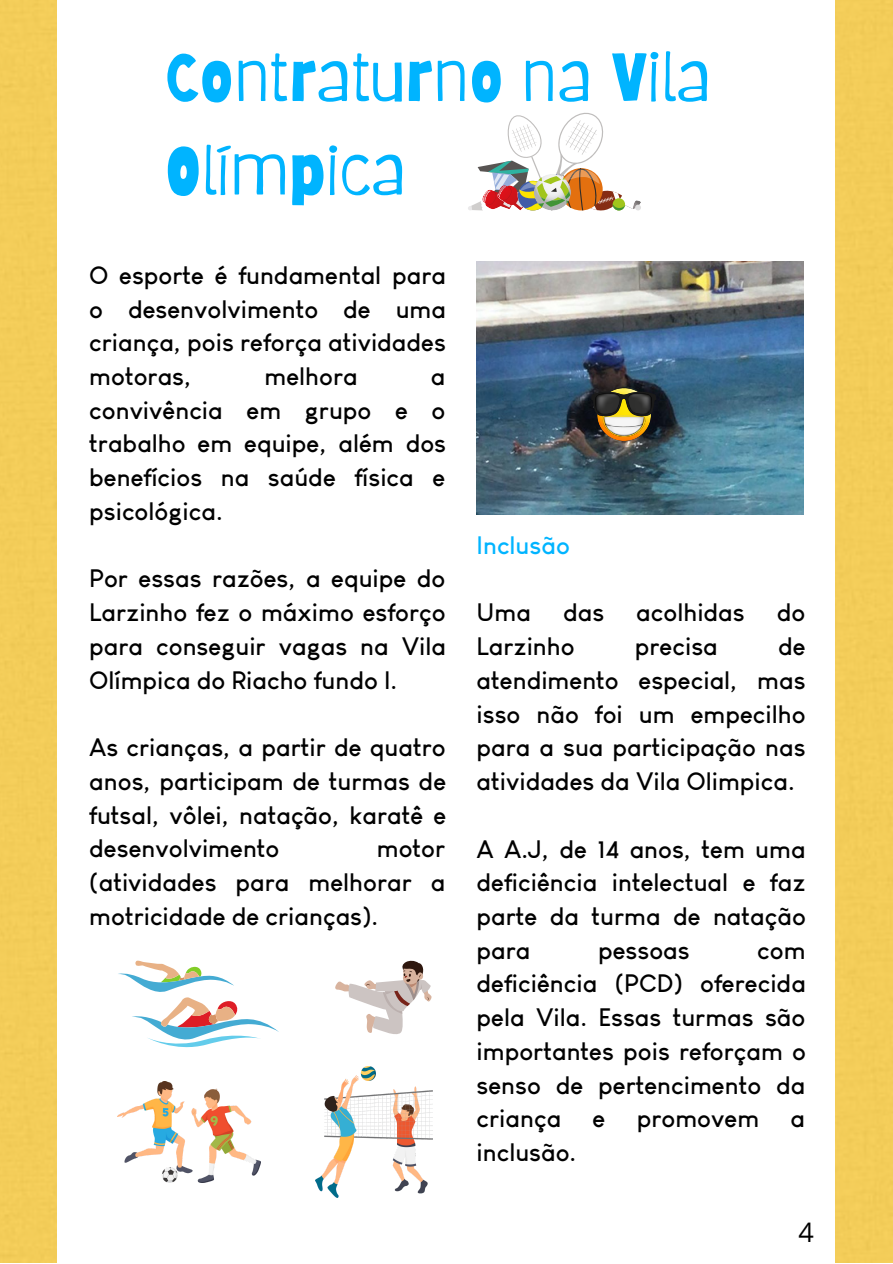
<style>
.page{position:relative;width:893px;height:1264px;background:#fff}
.page>*{position:absolute;margin:0;border:0;box-sizing:border-box;transform-origin:0 0}
.t1{font:67.35px/93.4px "Barriecito";color:#00b4ff}
.t2{font:27px "Open Sans";color:#000}
.t3{font:700 24.75px/33.8px "Louis George Cafe";color:#000;text-align:justify}
.t4{font:700 24.75px "Louis George Cafe";color:#00b4ff}
</style>
<div class="page">
<div style="left:0;top:0;width:892px;height:1262px;background:#f3cd59"></div>
<div style="left:58px;top:0;width:776px;height:1262px;background:#fff"></div>
<img style="left:476px;top:261px;width:327px;height:253px">
<img style="left:315px;top:1066px;width:117px;height:131px">
<img style="left:118px;top:1081px;width:142px;height:101px">
<svg style="left:118px;top:960px;width:161px;height:88px"></svg>
<svg style="left:335px;top:960px;width:96px;height:74px"></svg>
<svg style="left:468px;top:112px;width:173px;height:98px"></svg>
<img style="left:597px;top:388px;width:53px;height:53px">
<img style="left:602px;top:416px;width:43px;height:21px">
<img style="left:605px;top:426px;width:37px;height:9px">
<img style="left:604px;top:417px;width:39px;height:9px">
<svg style="left:591px;top:391px;width:65px;height:25px"></svg>
<img style="left:596px;top:394px;width:23px;height:20px">
<img style="left:628px;top:394px;width:23px;height:20px">
<p class="t1" style="left:165px;top:30px;width:548px">Contraturno na Vila<br>Olímpica</p>
<p class="t3" style="left:89px;top:258px;width:358px">O esporte é fundamental para o desenvolvimento de uma criança, pois reforça atividades motoras,</p>
<p class="t3" style="left:264px;top:359px;width:95px">melhora</p>
<p class="t3" style="left:89px;top:359px;width:358px;text-indent:341px">a convivência em grupo e o trabalho em equipe, além dos benefícios na saúde física e psicológica.</p>
<p class="t3" style="left:89px;top:562px;width:358px">Por essas razões, a equipe do Larzinho fez o máximo esforço para conseguir vagas na Vila Olímpica do Riacho fundo I.</p>
<p class="t3" style="left:89px;top:730px;width:358px">As crianças, a partir de quatro anos, participam de turmas de futsal, vôlei, natação, karatê e desenvolvimento</p>
<p class="t3" style="left:89px;top:831px;width:357px;text-indent:287px">motor (atividades para melhorar a motricidade de crianças).</p>
<p class="t4" style="left:476px;top:531px;width:95px">Inclusão</p>
<p class="t3" style="left:476px;top:596px;width:56px">Uma</p>
<p class="t3" style="left:563px;top:596px;width:43px">das</p>
<p class="t3" style="left:636px;top:596px;width:110px">acolhidas</p>
<p class="t3" style="left:776px;top:596px;width:30px">do</p>
<p class="t3" style="left:476px;top:629px;width:100px">Larzinho</p>
<p class="t3" style="left:634px;top:629px;width:84px">precisa</p>
<p class="t3" style="left:476px;top:629px;width:330px;text-indent:301px">de atendimento especial, mas isso não foi um empecilho para a sua participação nas atividades da Vila Olimpica.</p>
<p class="t3" style="left:476px;top:832px;width:331px">A A.J, de 14 anos, tem uma deficiência intelectual e faz parte da turma de natação para</p>
<p class="t3" style="left:598px;top:933px;width:93px">pessoas</p>
<p class="t3" style="left:476px;top:933px;width:331px;text-indent:280px">com deficiência (PCD) oferecida pela Vila. Essas turmas são importantes pois reforçam o senso de pertencimento da criança</p>
<p class="t3" style="left:592px;top:1101px;width:14px">e</p>
<p class="t3" style="left:636px;top:1101px;width:124px">promovem</p>
<p class="t3" style="left:790px;top:1101px;width:16px">a</p>
<p class="t3" style="left:476px;top:1135px;width:101px">inclusão.</p>
<p class="t2" style="left:798px;top:1213px;width:17px">4</p>
</div>
